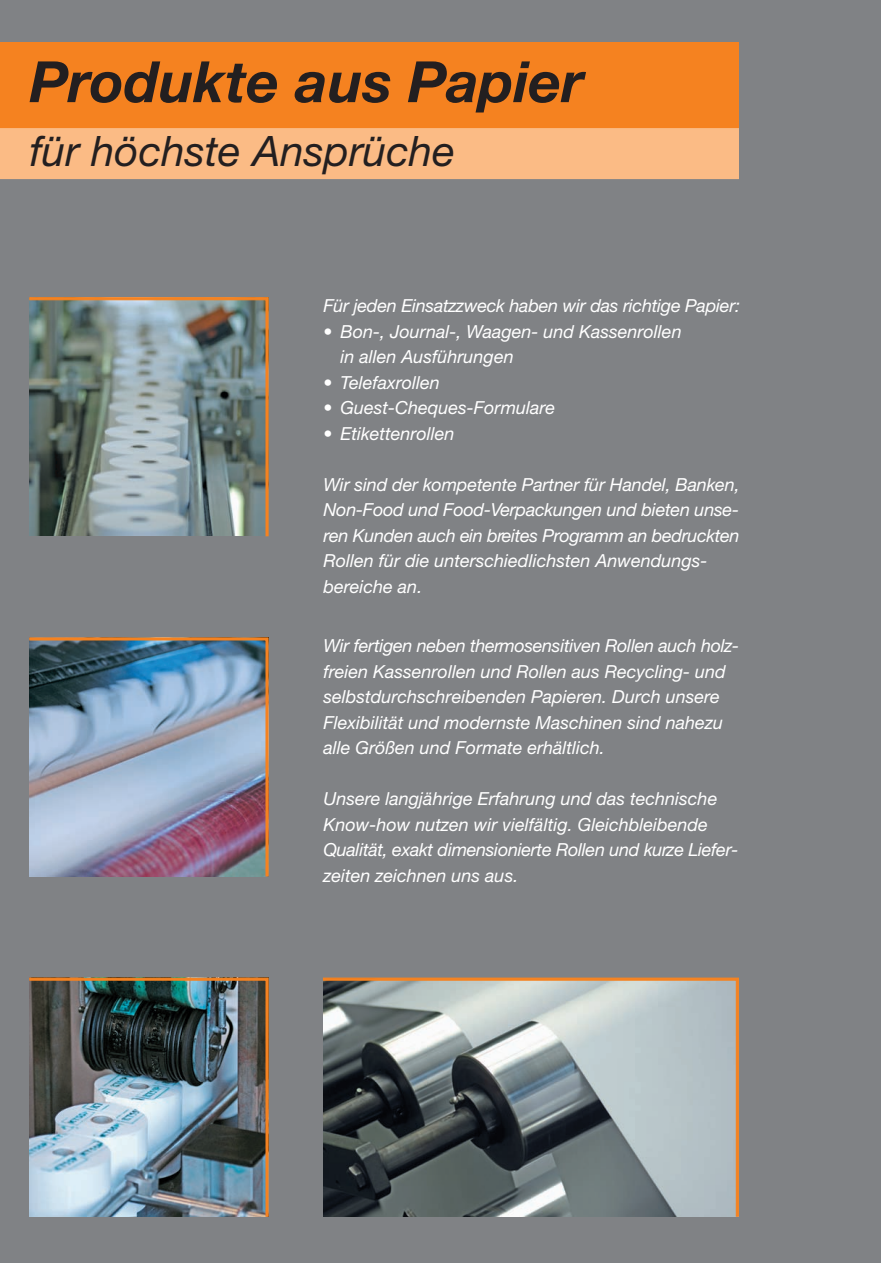
<style>
.page{position:relative;width:881px;height:1263px;background:#fff}
.page>*{position:absolute;margin:0;border:0;box-sizing:border-box;transform-origin:0 0}
.t1{font:italic 700 57px "Helvetica Neue LT";color:#231f20}
.t2{font:italic 42px "Helvetica Neue LT";color:#231f20}
.t3{font:italic 18px/25.5px "Helvetica Neue LT";color:#fff}
</style>
<div class="page">
<div style="left:0;top:0;width:880px;height:1263px;background:#808285"></div>
<div style="left:0;top:128px;width:738px;height:51px;background:#fbbb85"></div>
<div style="left:0;top:42px;width:738px;height:86px;background:#f58220"></div>
<svg style="left:29px;top:297px;width:240px;height:240px;background:#7d8a87"></svg>
<img style="left:29px;top:637px;width:240px;height:240px">
<img style="left:29px;top:977px;width:240px;height:240px">
<svg style="left:323px;top:977px;width:416px;height:240px;background:#828a8b"></svg>
<h1 class="t1" style="left:30px;top:47px;width:555px">Produkte aus Papier</h1>
<h2 class="t2" style="left:30px;top:126px;width:426px">für höchste Ansprüche</h2>
<p class="t3" style="left:323px;top:293px;width:418px">Für jeden Einsatzzweck haben wir das richtige Papier:</p>
<p class="t3" style="left:340px;top:318px;width:342px;text-indent:-17px">• Bon-, Journal-, Waagen- und Kassenrollen in allen Ausführungen</p>
<p class="t3" style="left:323px;top:369px;width:118px">• Telefaxrollen</p>
<p class="t3" style="left:323px;top:395px;width:233px">• Guest-Cheques-Formulare</p>
<p class="t3" style="left:323px;top:420px;width:133px">• Etikettenrollen</p>
<p class="t3" style="left:323px;top:471px;width:417px">Wir sind der kompetente Partner für Handel, Banken, Non-Food und Food-Verpackungen und bieten unse&shy;ren Kunden auch ein breites Programm an bedruckten Rollen für die unterschiedlichsten Anwendungs&shy;bereiche an.</p>
<p class="t3" style="left:323px;top:633px;width:417px">Wir fertigen neben thermosensitiven Rollen auch holz&shy;freien Kassenrollen und Rollen aus Recycling- und selbstdurchschreibenden Papieren. Durch unsere Flexibilität und modernste Maschinen sind nahezu alle Größen und Formate erhältlich.</p>
<p class="t3" style="left:323px;top:786px;width:416px">Unsere langjährige Erfahrung und das technische Know-how nutzen wir vielfältig. Gleichbleibende Qualität, exakt dimensionierte Rollen und kurze Liefer&shy;zeiten zeichnen uns aus.</p>
</div>
